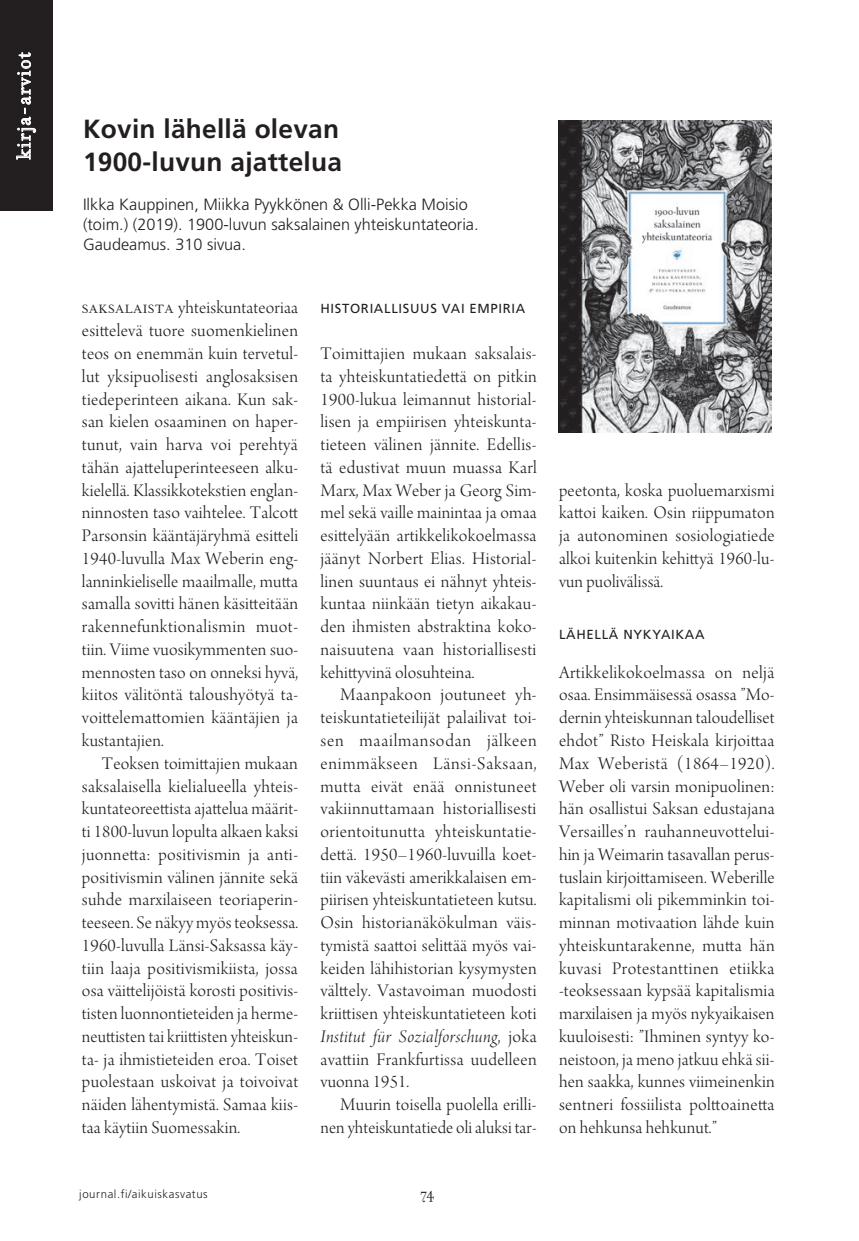
<style>
.page{position:relative;width:859px;height:1241px;background:#fff}
.page>*{position:absolute;margin:0;border:0;box-sizing:border-box;transform-origin:0 0}
.Kirja-arviot___otsik{font:700 26.25px/33.2px "Frutiger LT Std";letter-spacing:.01em;color:#231f20}
.vinjetti{font:21px "Filosofia OT";letter-spacing:.05em;color:#fff}
.leipis{font:18.72px/22.8px "Arno Pro Light Display";letter-spacing:.02em;color:#231f20;text-align:justify}
.leipis_sis{font:18.72px/22.8px "Arno Pro Light Display";letter-spacing:.015em;color:#231f20;text-align:justify}
.Kirja-arviot___nimi{font:300 16.28px/19.6px "Frutiger LT Std";color:#231f20}
.t1{font:15.75px "Filosofia OT";color:#231f20}
.väliotsikko_rivin_en{font:13.12px "Frutiger LT Std";letter-spacing:.05em;color:#231f20}
.väliotsikko{font:13.12px "Frutiger LT Std";letter-spacing:.05em;color:#231f20}
.t2{font:300 11.38px "Frutiger LT Std";letter-spacing:.05em;color:#231f20}
.s1{font-family:"Fournier MT Regular SC";font-size:14.53px}
.s2{font-family:"Arno Pro Light Italic Display"}
</style>
<div class="page">
<img style="left:558px;top:120px;width:213px;height:312px">
<div style="left:0;top:0;width:53px;height:211px;background:#231f20"></div>
<svg style="left:16px;top:52px;width:20px;height:108px"></svg>
<p class="vinjetti" style="left:12px;top:159px;width:109px;rotate:-90deg">kirja-arviot</p>
<p class="Kirja-arviot___otsik" style="left:83px;top:112px;width:260px">Kovin lähellä olevan<br>1900-luvun ajattelua</p>
<p class="Kirja-arviot___nimi" style="left:83px;top:195px;width:397px">Ilkka Kauppinen, Miikka Pyykkönen &amp; Olli-Pekka Moisio (toim.) (2019). 1900-luvun saksalainen yhteiskuntateoria.<br>Gaudeamus. 310 sivua.</p>
<p class="leipis" style="left:82px;top:298px;width:218px"><span class="s1">SAKSALAISTA</span> yhteiskuntateoriaa esittelevä tuore suomenkielinen teos on enemmän kuin tervetul&shy;lut yksipuolisesti anglosaksisen tiedeperinteen aikana. Kun sak&shy;san kielen osaaminen on haper&shy;tunut, vain harva voi perehtyä tähän ajatteluperinteeseen alku&shy;kielellä. Klassikkotekstien englan&shy;ninnosten taso vaihtelee. Talcott Parsonsin kääntäjäryhmä esitteli 1940-luvulla Max Weberin eng&shy;lanninkieliselle maailmalle, mutta samalla sovitti hänen käsitteitään rakennefunktionalismin muot&shy;tiin. Viime vuosikymmenten suo&shy;mennosten taso on onneksi hyvä, kiitos välitöntä taloushyötyä ta&shy;voittelemattomien kääntäjien ja kustantajien.</p>
<p class="leipis_sis" style="left:82px;top:753px;width:218px;text-indent:20px">Teoksen toimittajien mukaan saksalaisella kielialueella yhteis&shy;kuntateoreettista ajattelua määrit&shy;ti 1800-luvun lopulta alkaen kaksi juonnetta: positivismin ja anti&shy;positivismin välinen jännite sekä suhde marxilaiseen teoriaperin&shy;teeseen. Se näkyy myös teoksessa.<br>1960-luvulla Länsi-Saksassa käy&shy;tiin laaja positivismikiista, jossa osa väittelijöistä korosti positivis&shy;tisten luonnontieteiden ja herme&shy;neuttisten tai kriittisten yhteiskun&shy;ta- ja ihmistieteiden eroa. Toiset puolestaan uskoivat ja toivoivat näiden lähentymistä. Samaa kiis&shy;taa käytiin Suomessakin.</p>
<p class="väliotsikko_rivin_en" style="left:320px;top:301px;width:206px">HISTORIALLISUUS VAI EMPIRIA</p>
<p class="leipis" style="left:320px;top:343px;width:218px">Toimittajien mukaan saksalais&shy;ta yhteiskuntatiedettä on pitkin 1900-lukua leimannut historial&shy;lisen ja empiirisen yhteiskunta&shy;tieteen välinen jännite. Edellis&shy;tä edustivat muun muassa Karl Marx, Max Weber ja Georg Sim&shy;mel sekä vaille mainintaa ja omaa esittelyään artikkelikokoelmassa jäänyt Norbert Elias. Historial&shy;linen suuntaus ei nähnyt yhteis&shy;kuntaa niinkään tietyn aikakau&shy;den ihmisten abstraktina koko&shy;naisuutena vaan historiallisesti kehittyvinä olosuhteina.</p>
<p class="leipis_sis" style="left:320px;top:684px;width:218px;text-indent:20px">Maanpakoon joutuneet yh&shy;teiskuntatieteilijät palailivat toi&shy;sen maailmansodan jälkeen enimmäkseen Länsi-Saksaan, mutta eivät enää onnistuneet vakiinnuttamaan historiallisesti orientoitunutta yhteiskuntatie&shy;dettä. 1950–1960-luvuilla koet&shy;tiin väkevästi amerikkalaisen em&shy;piirisen yhteiskuntatieteen kutsu.<br>Osin historianäkökulman väis&shy;tymistä saattoi selittää myös vai&shy;keiden lähihistorian kysymysten välttely. Vastavoiman muodosti kriittisen yhteiskuntatieteen koti <span class="s2">Institut für Sozialforschung</span>, joka avattiin Frankfurtissa uudelleen vuonna 1951.</p>
<p class="leipis_sis" style="left:320px;top:1094px;width:217px;text-align:right">Muurin toisella puolella erilli&shy;nen yhteiskuntatiede oli aluksi tar-</p>
<p class="t2" style="left:79px;top:1187px;width:130px">journal.fi/aikuiskasvatus</p>
<p class="t1" style="left:420px;top:1183px;width:16px">74</p>
<p class="leipis_sis" style="left:558px;top:480px;width:217px">peetonta, koska puoluemarxismi kattoi kaiken. Osin riippumaton ja autonominen sosiologiatiede alkoi kuitenkin kehittyä 1960-lu&shy;vun puolivälissä.</p>
<p class="väliotsikko" style="left:558px;top:626px;width:147px">LÄHELLÄ NYKYAIKAA</p>
<p class="leipis" style="left:558px;top:662px;width:217px">Artikkelikokoelmassa on neljä osaa. Ensimmäisessä osassa ”Mo&shy;dernin yhteiskunnan taloudelliset ehdot” Risto Heiskala kirjoittaa Max Weberistä (1864–1920).<br>Weber oli varsin monipuolinen: hän osallistui Saksan edustajana Versailles’n rauhanneuvottelui&shy;hin ja Weimarin tasavallan perus&shy;tuslain kirjoittamiseen. Weberille kapitalismi oli pikemminkin toi&shy;minnan motivaation lähde kuin yhteiskuntarakenne, mutta hän kuvasi Protestanttinen etiikka -teoksessaan kypsää kapitalismia marxilaisen ja myös nykyaikaisen kuuloisesti: ”Ihminen syntyy ko&shy;neistoon, ja meno jatkuu ehkä sii&shy;hen saakka, kunnes viimeinenkin sentneri fossiilista polttoainetta on hehkunsa hehkunut.”</p>
</div>
